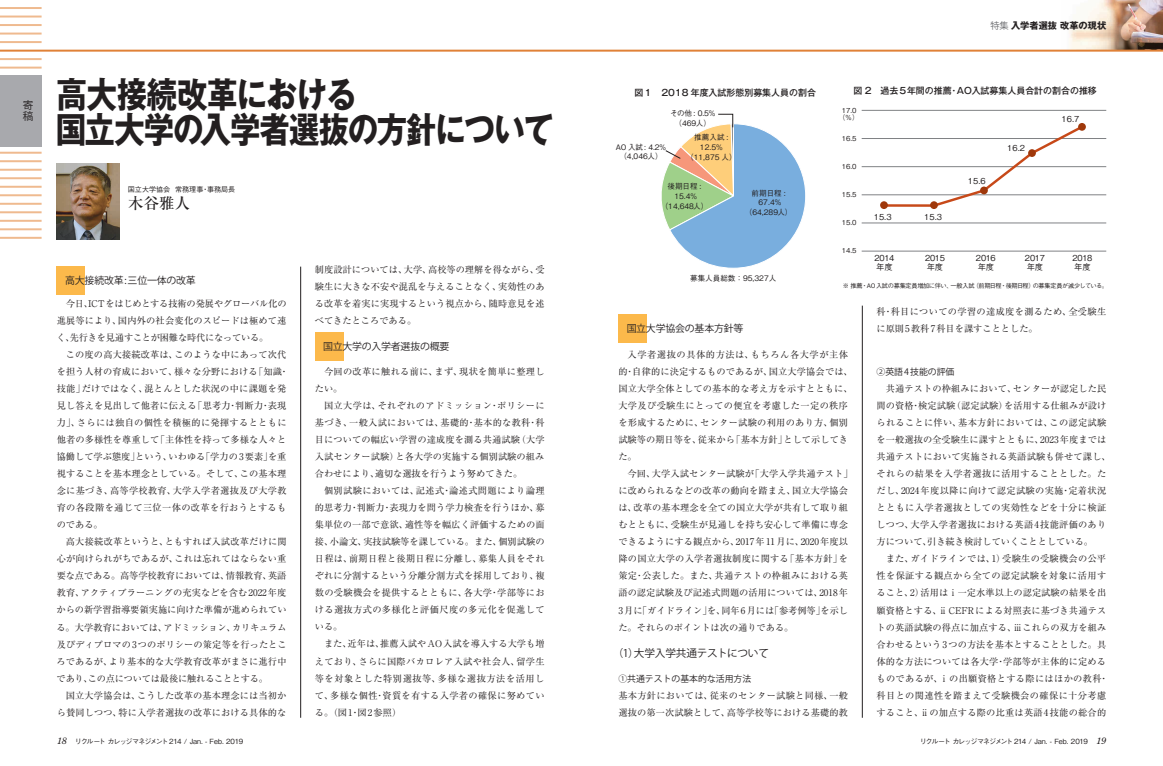
<style>
.page{position:relative;width:1163px;height:766px;background:#fff}
.page>*{position:absolute;margin:0;border:0;box-sizing:border-box;transform-origin:0 0}
.t1{font:700 35.4px/35.4px "Gothic MB101 Pro";letter-spacing:-.03em;color:#231f20;scale:.86 1}
.t2{font:500 15.6px "Ryumin Pro";color:#231f20}
.t3{font:10.6px/10.6px "Koz Go Pr 6 N";letter-spacing:-.02em;color:#231f20}
.t4{font:9.9px "Koz Go Pr 6 N";letter-spacing:-.02em;color:#231f20}
.t5{font:9.2px/17px "Ryumin Pro";letter-spacing:.015em;color:#231f20}
.t6{font:9.2px/17px "Ryumin Pro";letter-spacing:.035em;color:#231f20}
.t7{font:700 9.2px "Gothic MB101 Pro";color:#231f20}
.t8{font:8.9px "Gothic MB101 Pro Medium 90 pv RKSJ H";color:#231f20}
.t9{font:8.9px "Koz Go Pr 6 N";color:#231f20}
.t10{font:8.2px/8.9px "Gothic BBB Pro Medium 90 pv RKSJ H";letter-spacing:-.02em;color:#231f20}
.t11{font:7.6px/9.6px "Gothic BBB Pro Medium 90 pv RKSJ H";color:#231f20;text-align:center}
.t12{font:500 7.1px "Gothic BBB Pro";letter-spacing:-.115em;color:#231f20}
.t13{font:500 7.1px "Gothic BBB Pro";color:#231f20}
.t14{font:6.9px/7.6px "Gothic BBB Pro Medium 90 pv RKSJ H";color:#231f20;text-align:center}
.t15{font:6.2px "Gothic BBB Pro Medium 90 pv RKSJ H";letter-spacing:-.05em;color:#231f20}
.s1{font-family:"Koz Go Pr 6 N";font-weight:400;color:#6c6d70}
.s2{font-family:"Century Old Style Std";font-weight:400;font-style:italic;font-size:9.2px}
</style>
<div class="page">
<hr style="left:862px;top:305px;width:1px;height:412px;background:#231f20">
<hr style="left:300px;top:266px;width:1px;height:451px;background:#231f20">
<div style="left:618px;top:314px;width:28px;height:29px;background:#fcb94b"></div>
<div style="left:315px;top:332px;width:28px;height:28px;background:#fcb94b"></div>
<div style="left:57px;top:266px;width:28px;height:28px;background:#fcb94b"></div>
<img style="left:57px;top:163px;width:62px;height:76px">
<hr style="left:861px;top:110px;width:245px;height:1px;background:#808285">
<hr style="left:861px;top:138px;width:245px;height:1px;background:#808285">
<hr style="left:861px;top:166px;width:245px;height:1px;background:#808285">
<hr style="left:861px;top:194px;width:245px;height:1px;background:#808285">
<hr style="left:861px;top:223px;width:245px;height:1px;background:#808285">
<hr style="left:861px;top:251px;width:245px;height:1px;background:#808285">
<svg style="left:882px;top:123px;width:203px;height:85px"></svg>
<div style="left:880px;top:201px;width:7px;height:8px;background:#9f380b;border-radius:50%"></div>
<svg style="left:929px;top:201px;width:8px;height:8px"></svg>
<div style="left:979px;top:186px;width:8px;height:8px;background:#9f380b;border-radius:50%"></div>
<svg style="left:1027px;top:149px;width:8px;height:8px"></svg>
<svg style="left:1077px;top:123px;width:8px;height:8px"></svg>
<svg style="left:661px;top:114px;width:145px;height:154px"></svg>
<img style="left:1061px;top:0;width:101px;height:50px">
<hr style="left:0;top:50px;width:1162px;height:2px;background:#e08137">
<hr style="left:0;top:7px;width:42px;height:2px;background:#efba8f">
<hr style="left:0;top:16px;width:42px;height:2px;background:#efba8f">
<hr style="left:0;top:24px;width:42px;height:2px;background:#efba8f">
<hr style="left:0;top:33px;width:42px;height:2px;background:#efba8f">
<hr style="left:0;top:41px;width:42px;height:2px;background:#efba8f">
<hr style="left:0;top:58px;width:42px;height:2px;background:#efba8f">
<hr style="left:0;top:67px;width:42px;height:2px;background:#efba8f">
<hr style="left:0;top:152px;width:42px;height:2px;background:#efba8f">
<hr style="left:0;top:160px;width:42px;height:2px;background:#efba8f">
<hr style="left:0;top:169px;width:42px;height:2px;background:#efba8f">
<hr style="left:0;top:177px;width:42px;height:2px;background:#efba8f">
<hr style="left:0;top:186px;width:42px;height:2px;background:#efba8f">
<hr style="left:0;top:194px;width:42px;height:2px;background:#efba8f">
<hr style="left:0;top:203px;width:42px;height:2px;background:#efba8f">
<hr style="left:0;top:211px;width:42px;height:2px;background:#efba8f">
<hr style="left:0;top:220px;width:42px;height:2px;background:#efba8f">
<hr style="left:0;top:228px;width:42px;height:2px;background:#efba8f">
<hr style="left:0;top:237px;width:42px;height:2px;background:#efba8f">
<div style="left:0;top:74px;width:42px;height:72px;background:#a8a9ad"></div>
<p class="t3" style="left:23px;top:100px;width:12px">寄稿</p>
<h1 class="t1" style="left:56px;top:72px;width:580px">高大接続改革における<br>国立大学の入学者選抜の方針について</h1>
<p class="t13" style="left:128px;top:183px;width:109px">国立大学協会 常務理事・事務局長</p>
<h2 class="t2" style="left:128px;top:191px;width:64px">木谷雅人</h2>
<p class="t4" style="left:65px;top:275px;width:132px">高大接続改革:三位一体の改革</p>
<p class="t5" style="left:56px;top:294px;width:231px;text-align:justify;text-indent:9px">今日、ICTをはじめとする技術の発展やグローバル化の進展等により、国内外の社会変化のスピードは極めて速く、先行きを見通すことが困難な時代になっている。</p>
<p class="t5" style="left:57px;top:345px;width:233px;text-indent:9px">この度の高大接続改革は、このような中にあって次代を担う人材の育成において、様々な分野における「知識・技能」だけではなく、混とんとした状況の中に課題を発見し答えを見出して他者に伝える「思考力・判断力・表現力」、さらには独自の個性を積極的に発揮するとともに他者の多様性を尊重して「主体性を持って多様な人々と協働して学ぶ態度」という、いわゆる「学力の 3要素」を重視することを基本理念としている。そして、この基本理念に基づき、高等学校教育、大学入学者選抜及び大学教育の各段階を通じて三位一体の改革を行おうとするものである。</p>
<p class="t5" style="left:57px;top:532px;width:231px;text-align:justify;text-indent:9px">高大接続改革というと、ともすれば入試改革だけに関心が向けられがちであるが、これは忘れてはならない重要な点である。高等学校教育においては、情報教育、英語教育、アクティブラーニングの充実などを含む 2022年度からの新学習指導要領実施に向けた準備が進められている。大学教育においては、アドミッション、カリキュラム及びディプロマの 3つのポリシーの策定等を行ったところであるが、より基本的な大学教育改革がまさに進行中であり、この点については最後に触れることとする。</p>
<p class="t5" style="left:57px;top:685px;width:231px;text-align:right">国立大学協会は、こうした改革の基本理念には当初から賛同しつつ、特に入学者選抜の改革における具体的な</p>
<p class="t5" style="left:315px;top:260px;width:231px;text-align:justify">制度設計については、大学、高校等の理解を得ながら、受験生に大きな不安や混乱を与えることなく、実効性のある改革を着実に実現するという視点から、随時意見を述べてきたところである。</p>
<p class="t4" style="left:323px;top:341px;width:128px">国立大学の入学者選抜の概要</p>
<p class="t5" style="left:315px;top:362px;width:231px;text-indent:9px">今回の改革に触れる前に、まず、現状を簡単に整理したい。</p>
<p class="t5" style="left:315px;top:396px;width:231px;text-align:justify;text-indent:9px">国立大学は、それぞれのアドミッション・ポリシーに基づき、一般入試においては、基礎的・基本的な教科・科目についての幅広い学習の達成度を測る共通試験（大学入試センター試験）と各大学の実施する個別試験の組み合わせにより、適切な選抜を行うよう努めてきた。</p>
<p class="t5" style="left:315px;top:481px;width:231px;text-align:justify;text-indent:9px">個別試験においては、記述式・論述式問題により論理的思考力・判断力・表現力を問う学力検査を行うほか、募集単位の一部で意欲、適性等を幅広く評価するための面接、小論文、実技試験等を課している。また、個別試験の日程は、前期日程と後期日程に分離し、募集人員をそれぞれに分割するという分離分割方式を採用しており、複数の受験機会を提供するとともに、各大学・学部等における選抜方式の多様化と評価尺度の多元化を促進している。</p>
<p class="t5" style="left:315px;top:634px;width:231px;text-align:justify;text-indent:9px">また、近年は、推薦入試やAO入試を導入する大学も増えており、さらに国際バカロレア入試や社会人、留学生等を対象とした特別選抜等、多様な選抜方法を活用して、多様な個性・資質を有する入学者の確保に努めている。（図 1・図 2参照）</p>
<p class="t7" style="left:990px;top:18px;width:117px"><span class="s1">特集</span>入学者選抜 改革の現状</p>
<p class="t8" style="left:634px;top:85px;width:183px">図１　2018 年度入試形態別募集人員の割合</p>
<p class="t8" style="left:853px;top:83px;width:245px">図 2　過去5年間の推薦・AO入試募集人員合計の割合の推移</p>
<p class="t14" style="left:838px;top:105px;width:22px">17.0（％）</p>
<p class="t14" style="left:841px;top:134px;width:16px">16.5</p>
<p class="t14" style="left:841px;top:162px;width:16px">16.0</p>
<p class="t14" style="left:841px;top:190px;width:16px">15.5</p>
<p class="t14" style="left:841px;top:218px;width:16px">15.0</p>
<p class="t11" style="left:670px;top:108px;width:47px">その他 : 0.5%（469人）</p>
<p class="t10" style="left:1061px;top:113px;width:19px">16.7</p>
<p class="t11" style="left:686px;top:132px;width:52px">推薦入試 :<br>12.5%（11,875 人）</p>
<p class="t11" style="left:615px;top:141px;width:52px">AO 入試 : 4.2%（4,046人）</p>
<p class="t10" style="left:1007px;top:143px;width:19px">16.2</p>
<p class="t10" style="left:967px;top:175px;width:19px">15.6</p>
<p class="t11" style="left:660px;top:181px;width:49px">後期日程 :<br>15.4%（14,648人）</p>
<p class="t11" style="left:744px;top:187px;width:49px">前期日程 :<br>67.4%（64,289人）</p>
<p class="t10" style="left:873px;top:211px;width:19px">15.3</p>
<p class="t10" style="left:924px;top:211px;width:19px">15.3</p>
<p class="t11" style="left:690px;top:272px;width:88px">募集人員総数：95,327人</p>
<p class="t14" style="left:841px;top:246px;width:16px">14.5</p>
<p class="t10" style="left:874px;top:252px;width:21px">2014年度</p>
<p class="t10" style="left:924px;top:252px;width:21px">2015年度</p>
<p class="t10" style="left:975px;top:252px;width:21px">2016年度</p>
<p class="t10" style="left:1024px;top:252px;width:21px">2017年度</p>
<p class="t10" style="left:1072px;top:252px;width:21px">2018年度</p>
<p class="t15" style="left:842px;top:280px;width:266px">※ 推薦・AO入試の募集定員増加に伴い、一般入試（前期日程・後期日程）の募集定員が減少している。</p>
<p class="t4" style="left:626px;top:323px;width:118px">国立大学協会の基本方針等</p>
<p class="t5" style="left:618px;top:345px;width:236px;text-indent:9px">入学者選抜の具体的方法は、もちろん各大学が主体的・自律的に決定するものであるが、国立大学協会では、国立大学全体としての基本的な考え方を示すとともに、大学及び受験生にとっての便宜を考慮した一定の秩序を形成するために、センター試験の利用のあり方、個別試験等の期日等を、従来から「基本方針」として示してきた。</p>
<p class="t5" style="left:618px;top:464px;width:236px;text-indent:9px">今回、大学入試センター試験が「大学入学共通テスト」に改められるなどの改革の動向を踏まえ、国立大学協会は、改革の基本理念を全ての国立大学が共有して取り組むとともに、受験生が見通しを持ち安心して準備に専念できるようにする観点から、2017年 11月に、2020年度以降の国立大学の入学者選抜制度に関する「基本方針」を策定・公表した。また、共通テストの枠組みにおける英語の認定試験及び記述式問題の活用については、2018年<br>3月に「ガイドライン」を、同年 6月には「参考例等」を示した。それらのポイントは次の通りである。</p>
<p class="t3" style="left:612px;top:647px;width:158px">（1）大学入学共通テストについて</p>
<p class="t9" style="left:618px;top:673px;width:134px">①共通テストの基本的な活用方法</p>
<p class="t5" style="left:618px;top:686px;width:231px">基本方針においては、従来のセンター試験と同様、一般選抜の第一次試験として、高等学校等における基礎的教</p>
<p class="t6" style="left:876px;top:302px;width:231px">科・科目についての学習の達成度を測るため、全受験生に原則 5教科 7科目を課すこととした。</p>
<p class="t9" style="left:876px;top:367px;width:79px">②英語 4 技能の評価</p>
<p class="t5" style="left:876px;top:379px;width:236px;text-indent:9px">共通テストの枠組みにおいて、センターが認定した民間の資格・検定試験（認定試験）を活用する仕組みが設けられることに伴い、基本方針においては、この認定試験を一般選抜の全受験生に課すとともに、2023年度までは共通テストにおいて実施される英語試験も併せて課し、それらの結果を入学者選抜に活用することとした。ただし、2024年度以降に向けて認定試験の実施・定着状況とともに入学者選抜としての実効性などを十分に検証しつつ、大学入学者選抜における英語4技能評価のあり方について、引き続き検討していくこととしている。</p>
<p class="t5" style="left:876px;top:549px;width:233px;text-indent:9px">また、ガイドラインでは、1）受験生の受験機会の公平性を保証する観点から全ての認定試験を対象に活用すること、2）活用はⅰ一定水準以上の認定試験の結果を出願資格とする、ⅱCEFRによる対照表に基づき共通テストの英語試験の得点に加点する、ⅲこれらの双方を組み合わせるという 3つの方法を基本とすることとした。具体的な方法については各大学・学部等が主体的に定めるものであるが、ⅰの出願資格とする際にはほかの教科・科目との関連性を踏まえて受験機会の確保に十分考慮すること、ⅱの加点する際の比重は英語4技能の総合的</p>
<p class="t12" style="left:57px;top:735px;width:188px"><span class="s2">18</span> リクルート カレッジマネジメント 214 / Jan. - Feb. 2019</p>
<p class="t12" style="left:919px;top:735px;width:188px">リクルート カレッジマネジメント 214 / Jan. - Feb. 2019 <span class="s2">19</span></p>
</div>
